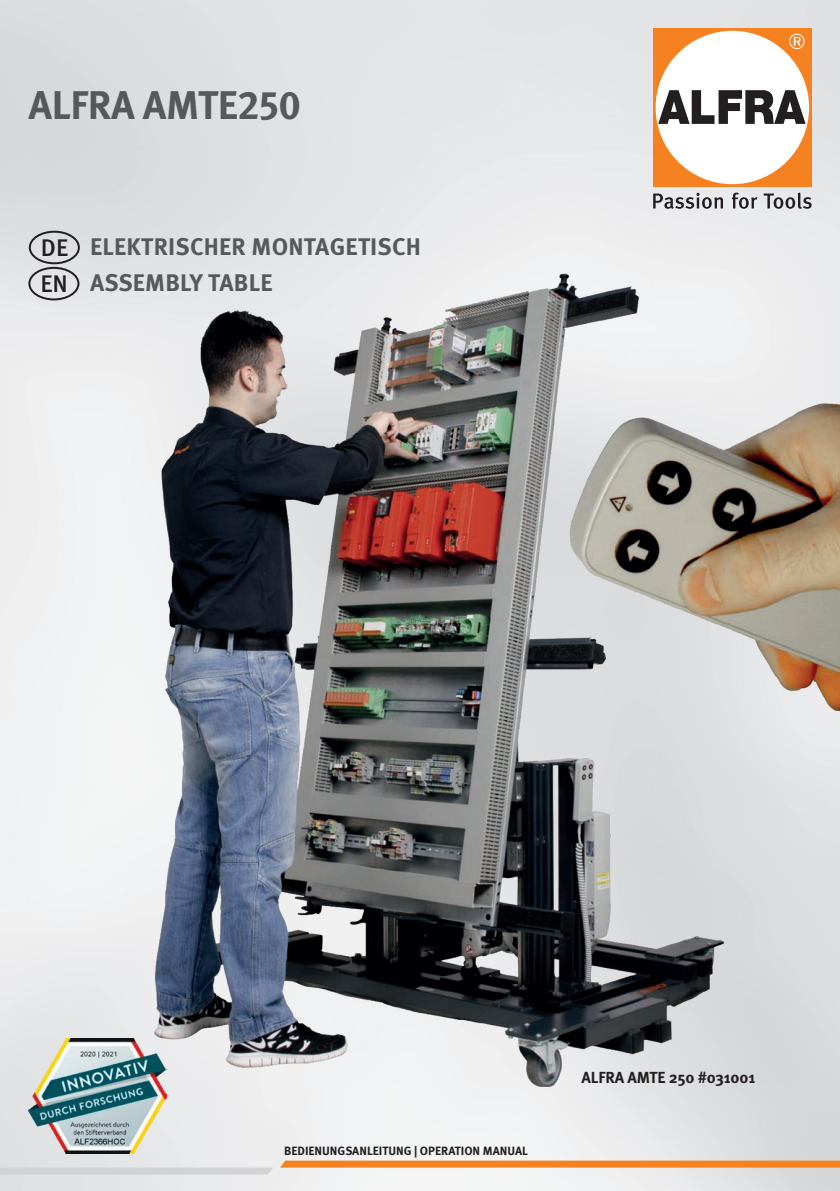
<style>
.page{position:relative;width:840px;height:1191px;background:#fff}
.page>*{position:absolute;margin:0;border:0;box-sizing:border-box;transform-origin:0 0}
.Ü1_20pt_grau{font:700 40px "Meta OT";letter-spacing:-.01em;color:#57585a}
.Ü2_12pt_grau{font:700 24px "Meta OT";letter-spacing:.01em;color:#57585a}
.Spachbutton{font:500 24px "Meta OT";color:#231f20}
.Fließtext{font:700 16px "Meta OT";letter-spacing:-.01em;color:#231f20}
.Fließtext-2{font:700 12px "Meta OT";color:#231f20}
</style>
<div class="page">
<img style="left:0;top:0;width:839px;height:1191px">
<svg style="left:280px;top:1160px;width:559px;height:7px;background:#f48a33"></svg>
<svg style="left:0;top:1167px;width:273px;height:7px;background:#d2d3d5"></svg>
<img style="left:28px;top:1038px;width:138px;height:115px">
<div style="left:29px;top:231px;width:51px;height:33px;border:2px solid #231f20;border-radius:50%"></div>
<div style="left:28px;top:267px;width:51px;height:33px;border:2px solid #231f20;border-radius:50%"></div>
<img style="left:154px;top:273px;width:685px;height:813px">
<div style="left:652px;top:28px;width:159px;height:159px;background:#f58121"></div>
<div style="left:655px;top:31px;width:153px;height:153px;background:#fff;border-radius:50%"></div>
<svg style="left:657px;top:90px;width:148px;height:34px"></svg>
<svg style="left:789px;top:34px;width:15px;height:15px"></svg>
<svg style="left:652px;top:193px;width:159px;height:16px;background:#abaaab"></svg>
<p class="Ü1_20pt_grau" style="left:28px;top:81px;width:274px">ALFRA AMTE250</p>
<p class="Spachbutton" style="left:41px;top:233px;width:29px">DE</p>
<p class="Ü2_12pt_grau" style="left:90px;top:232px;width:332px">ELEKTRISCHER MONTAGETISCH</p>
<p class="Spachbutton" style="left:40px;top:270px;width:29px">EN</p>
<p class="Ü2_12pt_grau" style="left:90px;top:268px;width:184px">ASSEMBLY TABLE</p>
<p class="Fließtext-2" style="left:284px;top:1143px;width:245px">BEDIENUNGSANLEITUNG | OPERATION MANUAL</p>
<p class="Fließtext" style="left:581px;top:1068px;width:175px">ALFRA AMTE 250 #031001</p>
</div>
